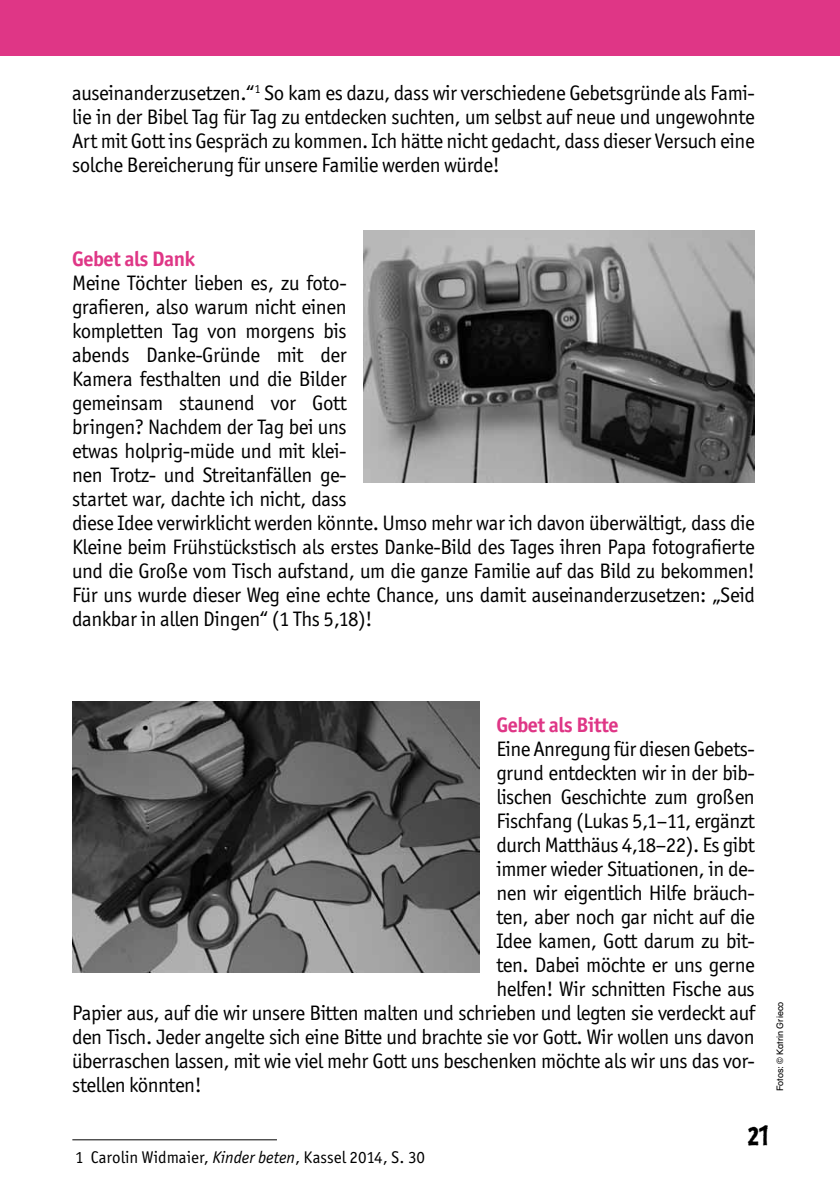
<style>
.page{position:relative;width:840px;height:1191px;background:#fff}
.page>*{position:absolute;margin:0;border:0;box-sizing:border-box;transform-origin:0 0}
.t1{font:34px "Kosmik Bold Three";color:#000}
.t2{font:21px/24px "Officina San ITC";letter-spacing:-.02em;color:#000;text-align:justify}
.t3{font:700 21px "Officina San ITC";letter-spacing:-.02em;color:#df3686}
.t4{font:17px "Officina San ITC";color:#000}
.t5{font:9px "Schulbuch Sued";color:#000}
.s1{font-style:italic}
</style>
<div class="page">
<div style="left:0;top:0;width:839px;height:55px;background:#df3686"></div>
<img style="left:363px;top:230px;width:391px;height:252px">
<img style="left:72px;top:701px;width:407px;height:271px">
<hr style="left:72px;top:1139px;width:205px;height:1px;background:#000">
<p class="t2" style="left:72px;top:80px;width:684px">auseinanderzusetzen.“<sup>1</sup> So kam es dazu, dass wir verschiedene Gebetsgründe als Fami&shy;lie in der Bibel Tag für Tag zu entdecken suchten, um selbst auf neue und ungewohnte Art mit Gott ins Gespräch zu kommen. Ich hätte nicht gedacht, dass dieser Versuch eine solche Bereicherung für unsere Familie werden würde!</p>
<p class="t3" style="left:72px;top:246px;width:124px">Gebet als Dank</p>
<p class="t2" style="left:72px;top:271px;width:684px;text-align:left">Meine Töchter lieben es, zu foto-<br>grafieren, also warum nicht einen<br>kompletten Tag von morgens bis<br>abends Danke-Gründe mit der<br>Kamera festhalten und die Bilder<br>gemeinsam staunend vor Gott<br>bringen? Nachdem der Tag bei uns<br>etwas holprig-müde und mit klei-<br>nen Trotz- und Streitanfällen ge-<br>startet war, dachte ich nicht, dass<br>diese Idee verwirklicht werden könnte. Umso mehr war ich davon überwältigt, dass die Kleine beim Frühstückstisch als erstes Danke-Bild des Tages ihren Papa fotografierte und die Große vom Tisch aufstand, um die ganze Familie auf das Bild zu bekommen!<br>Für uns wurde dieser Weg eine echte Chance, uns damit auseinanderzusetzen: „Seid dankbar in allen Dingen“ (1 Ths 5,18)!</p>
<p class="t3" style="left:496px;top:712px;width:123px">Gebet als Bitte</p>
<p class="t2" style="left:496px;top:737px;width:260px">Eine Anregung für diesen Gebets-</p>
<p class="t2" style="left:496px;top:761px;width:260px">grund entdeckten wir in der bib-</p>
<p class="t2" style="left:496px;top:785px;width:260px">lischen Geschichte zum großen</p>
<p class="t2" style="left:496px;top:809px;width:260px">Fischfang (Lukas 5,1–11, ergänzt</p>
<p class="t2" style="left:496px;top:833px;width:260px">durch Matthäus 4,18–22). Es gibt</p>
<p class="t2" style="left:496px;top:857px;width:260px">immer wieder Situationen, in de-</p>
<p class="t2" style="left:496px;top:881px;width:260px">nen wir eigentlich Hilfe bräuch-</p>
<p class="t2" style="left:496px;top:905px;width:260px">ten, aber noch gar nicht auf die</p>
<p class="t2" style="left:496px;top:929px;width:260px">Idee kamen, Gott darum zu bit-</p>
<p class="t2" style="left:496px;top:953px;width:260px">ten. Dabei möchte er uns gerne</p>
<p class="t2" style="left:496px;top:977px;width:260px">helfen! Wir schnitten Fische aus</p>
<p class="t2" style="left:72px;top:1001px;width:684px">Papier aus, auf die wir unsere Bitten malten und schrieben und legten sie verdeckt auf</p>
<p class="t2" style="left:72px;top:1025px;width:683px">den Tisch. Jeder angelte sich eine Bitte und brachte sie vor Gott. Wir wollen uns davon</p>
<p class="t2" style="left:72px;top:1049px;width:684px">überraschen lassen, mit wie viel mehr Gott uns beschenken möchte als wir uns das vor-</p>
<p class="t2" style="left:72px;top:1073px;width:131px">stellen könnten!</p>
<p class="t5" style="left:774px;top:1091px;width:91px;rotate:-90deg">Fotos: © Katrin Grieco</p>
<p class="t4" style="left:75px;top:1147px;width:351px">1 Carolin Widmaier, <span class="s1">Kinder beten</span>, Kassel 2014, S. 30</p>
<h1 class="t1" style="left:747px;top:1112px;width:22px">21</h1>
</div>
